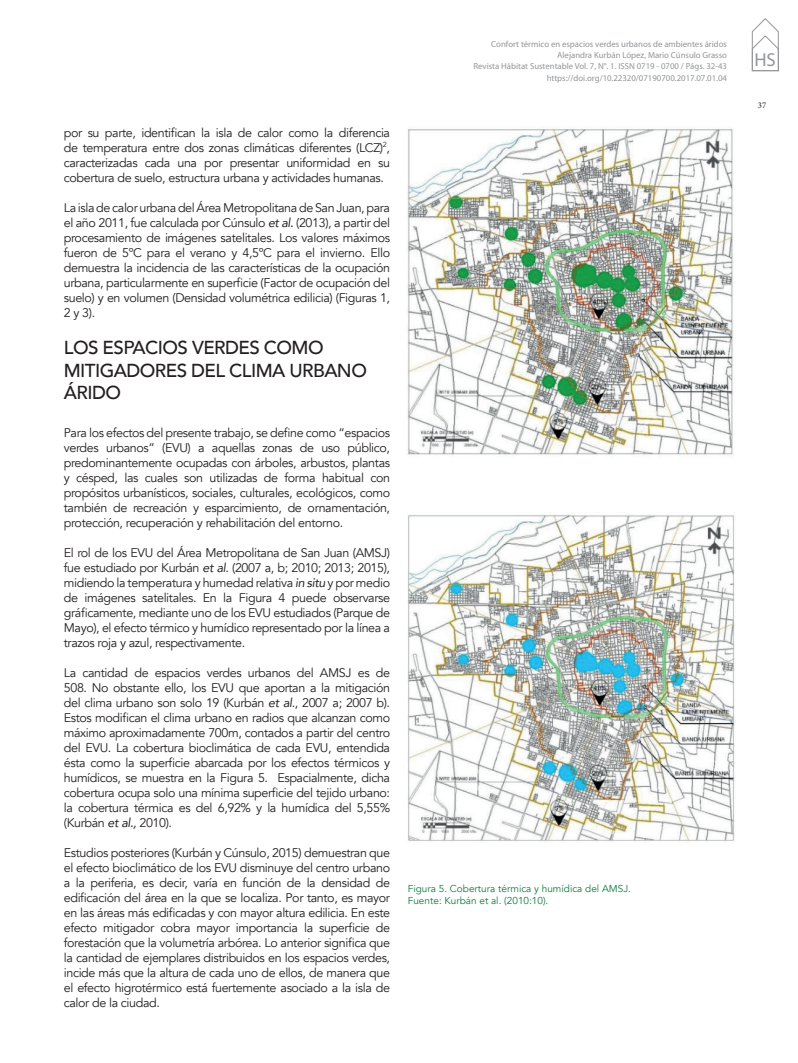
<style>
.page{position:relative;width:798px;height:1063px;background:#fff}
.page>*{position:absolute;margin:0;border:0;box-sizing:border-box;transform-origin:0 0}
.t1{font:500 18.75px/22.5px "Avenir";letter-spacing:-.03em;color:#231f20}
.t2{font:18.75px "Myriad Pro";color:#939598}
.t3{font:12.5px/15px "Avenir";letter-spacing:-.03em;color:#231f20;text-align:justify}
.t4{font:10px/12px "Avenir";color:#0c7d3e}
.t5{font:8.75px/11.2px "Myriad Pro";color:#939598;text-align:right}
.t6{font:8.75px "Minion Pro";color:#231f20}
.s1{font-style:italic}
</style>
<div class="page">
<svg style="left:751px;top:18px;width:27px;height:53px"></svg>
<img style="left:406px;top:128px;width:327px;height:329px">
<img style="left:407px;top:514px;width:328px;height:328px">
<p class="t3" style="left:64px;top:125px;width:327px">por su parte, identifican la isla de calor como la diferencia de temperatura entre dos zonas climáticas diferentes (LCZ)<sup>2</sup>, caracterizadas cada una por presentar uniformidad en su cobertura de suelo, estructura urbana y actividades humanas.</p>
<p class="t3" style="left:64px;top:200px;width:327px">La isla de calor urbana del Área Metropolitana de San Juan, para el año 2011, fue calculada por Cúnsulo <span class="s1">et al.</span> (2013), a partir del procesamiento de imágenes satelitales. Los valores máximos fueron de 5ºC para el verano y 4,5ºC para el invierno. Ello demuestra la incidencia de las características de la ocupación urbana, particularmente en superficie (Factor de ocupación del suelo) y en volumen (Densidad volumétrica edilicia) (Figuras 1, 2 y 3).</p>
<h1 class="t1" style="left:64px;top:335px;width:304px">LOS ESPACIOS VERDES COMO<br>MITIGADORES DEL CLIMA URBANO<br>ÁRIDO</h1>
<p class="t3" style="left:64px;top:425px;width:327px">Para los efectos del presente trabajo, se define como “espacios verdes urbanos” (EVU) a aquellas zonas de uso público, predominantemente ocupadas con árboles, arbustos, plantas y césped, las cuales son utilizadas de forma habitual con propósitos urbanísticos, sociales, culturales, ecológicos, como también de recreación y esparcimiento, de ornamentación, protección, recuperación y rehabilitación del entorno.</p>
<p class="t3" style="left:64px;top:545px;width:327px">El rol de los EVU del Área Metropolitana de San Juan (AMSJ) fue estudiado por Kurbán <span class="s1">et al</span>. (2007 a, b; 2010; 2013; 2015), midiendo la temperatura y humedad relativa <span class="s1">in situ</span> y por medio de imágenes satelitales. En la Figura 4 puede observarse gráficamente, mediante uno de los EVU estudiados (Parque de Mayo), el efecto térmico y humídico representado por la línea a trazos roja y azul, respectivamente.</p>
<p class="t3" style="left:64px;top:665px;width:327px">La cantidad de espacios verdes urbanos del AMSJ es de 508. No obstante ello, los EVU que aportan a la mitigación del clima urbano son solo 19 (Kurbán <span class="s1">et al</span>., 2007 a; 2007 b).<br>Estos modifican el clima urbano en radios que alcanzan como máximo aproximadamente 700m, contados a partir del centro del EVU. La cobertura bioclimática de cada EVU, entendida ésta como la superficie abarcada por los efectos térmicos y humídicos, se muestra en la Figura 5. Espacialmente, dicha cobertura ocupa solo una mínima superficie del tejido urbano: la cobertura térmica es del 6,92% y la humídica del 5,55% (Kurbán <span class="s1">et al.,</span> 2010).</p>
<p class="t3" style="left:64px;top:845px;width:327px">Estudios posteriores (Kurbán y Cúnsulo, 2015) demuestran que el efecto bioclimático de los EVU disminuye del centro urbano a la periferia, es decir, varía en función de la densidad de edificación del área en la que se localiza. Por tanto, es mayor en las áreas más edificadas y con mayor altura edilicia. En este efecto mitigador cobra mayor importancia la superficie de forestación que la volumetría arbórea. Lo anterior significa que la cantidad de ejemplares distribuidos en los espacios verdes, incide más que la altura de cada uno de ellos, de manera que el efecto higrotérmico está fuertemente asociado a la isla de calor de la ciudad.</p>
<p class="t5" style="left:473px;top:38px;width:255px">Confort térmico en espacios verdes urbanos de ambientes áridos Alejandra Kurbán López, Mario Cúnsulo Grasso<br>Revista Hábitat Sustentable Vol. 7, N°. 1. ISSN 0719 - 0700 / Págs. 32-43 https://doi.org/10.22320/07190700.2017.07.01.04</p>
<p class="t4" style="left:407px;top:883px;width:224px">Figura 5. Cobertura térmica y humídica del AMSJ.<br>Fuente: Kurbán et al. (2010:10).</p>
<h1 class="t2" style="left:754px;top:48px;width:23px">HS</h1>
<p class="t6" style="left:757px;top:99px;width:10px">37</p>
</div>
